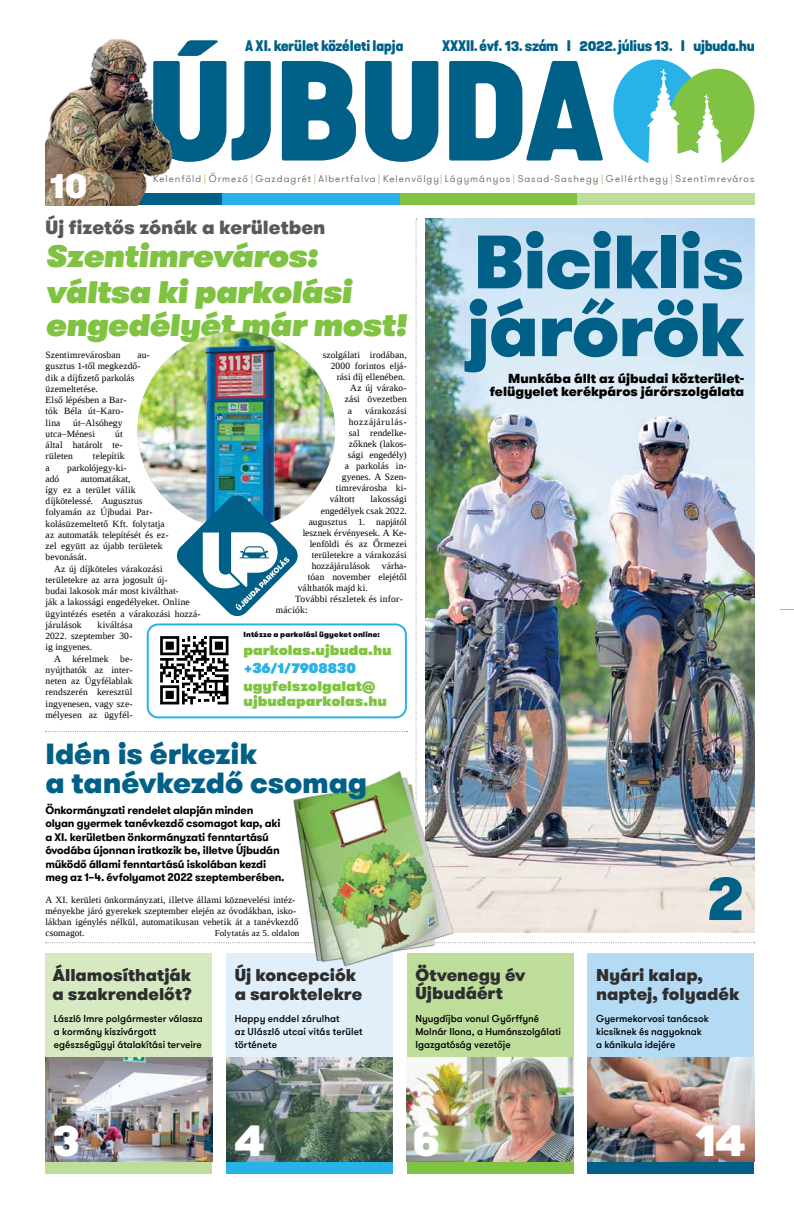
<style>
.page{position:relative;width:794px;height:1219px;background:#fff}
.page>*{position:absolute;margin:0;border:0;box-sizing:border-box;transform-origin:0 0}
.t1{font:900 75.4px/67.8px "GT Walsheim Pro";letter-spacing:-.02em;color:#006087}
.t2{font:900 60px "GT Walsheim Pro";color:#006087}
.t3{font:900 expanded 43.7px "Kapra Neue";color:#fff;scale:1.05 1}
.t4{font:900 33.9px "GT Walsheim Pro";color:#fff}
.t5{font:italic 800 31px/36px "GT Walsheim Pro";letter-spacing:-.015em;color:#80c342}
.t6{font:900 29px/29px "GT Walsheim Pro";letter-spacing:-.005em;color:#006087}
.t7{font:900 19px "GT Walsheim Pro";letter-spacing:-.005em;color:#58595b}
.t8{font:900 17px/19px "GT Walsheim Pro";letter-spacing:-.005em;color:#2e2e2f}
.t9{font:900 expanded 14.3px "Kapra Neue";letter-spacing:-.01em;color:#006087}
.t10{font:800 13.8px/14.9px "GT Walsheim Pro";color:#80c342}
.t11{font:800 13.8px "GT Walsheim Pro";color:#29b2e7}
.t12{font:900 13px/13px "GT Walsheim Pro";color:#000;text-align:right}
.t13{font:700 11px/13.5px "GT Walsheim Pro";letter-spacing:-.02em;color:#000}
.t14{font:500 10px/13px "GT Walsheim Pro";letter-spacing:-.005em;color:#000}
.t15{font:300 9.8px "GT Walsheim Pro";letter-spacing:.105em;color:#58595b}
.t16{font:9.5px/11.2px "Liberation Serif";letter-spacing:.01em;color:#000}
.t17{font:9.5px "Liberation Serif";letter-spacing:.07em;color:#000}
.t18{font:9px "Liberation Serif";letter-spacing:.015em;color:#000}
.t19{font:900 7.5px "GT Walsheim Pro";letter-spacing:.015em;color:#000}
.s1{color:#80c342}
</style>
<div class="page">
<svg style="left:416px;top:219px;width:1px;height:543px"></svg>
<svg style="left:779px;top:609px;width:15px;height:1px"></svg>
<svg style="left:208px;top:61px;width:395px;height:101px;fill:#006087"></svg>
<svg style="left:208px;top:40px;width:10px;height:10px"></svg>
<div style="left:46px;top:193px;width:177px;height:12px;background:#006087"></div>
<div style="left:223px;top:193px;width:177px;height:12px;background:#29b2e7"></div>
<div style="left:400px;top:193px;width:177px;height:12px;background:#80c342"></div>
<div style="left:577px;top:193px;width:177px;height:12px;background:#bedd9b"></div>
<svg style="left:613px;top:59px;width:142px;height:104px"></svg>
<svg style="left:46px;top:942px;width:709px;height:1px"></svg>
<svg style="left:46px;top:731px;width:361px;height:1px"></svg>
<div style="left:407px;top:953px;width:166px;height:185px;background:#bedd9b"></div>
<div style="left:407px;top:1162px;width:166px;height:12px;background:#80c342"></div>
<img style="left:407px;top:1057px;width:166px;height:105px">
<div style="left:226px;top:953px;width:167px;height:191px;background:#e1effa"></div>
<div style="left:226px;top:1162px;width:167px;height:12px;background:#29b2e7"></div>
<img style="left:226px;top:1057px;width:167px;height:105px">
<div style="left:45px;top:953px;width:167px;height:191px;background:#d6e9c1"></div>
<div style="left:45px;top:1162px;width:167px;height:12px;background:#bedd9b"></div>
<img style="left:45px;top:1057px;width:167px;height:105px">
<div style="left:587px;top:953px;width:167px;height:212px;background:#b4daf4"></div>
<div style="left:587px;top:1162px;width:167px;height:12px;background:#006087"></div>
<img style="left:587px;top:1057px;width:167px;height:105px">
<img style="left:425px;top:219px;width:329px;height:714px">
<img style="left:45px;top:39px;width:163px;height:166px">
<img style="left:224px;top:762px;width:245px;height:205px">
<svg style="left:160px;top:636px;width:68px;height:68px"></svg>
<div style="left:147px;top:623px;width:260px;height:95px;border:2px solid #29b2e7;border-radius:10px"></div>
<img style="left:138px;top:331px;width:197px;height:198px;border-radius:99px">
<svg style="left:176px;top:494px;width:123px;height:123px"></svg>
<h3 class="t4" style="left:50px;top:164px;width:39px">10</h3>
<h3 class="t9" style="left:245px;top:36px;width:160px">A XI. kerület közéleti lapja</h3>
<h3 class="t9" style="left:442px;top:36px;width:314px">XXXII. évf. 13. szám I 2022. július 13. I ujbuda.hu</h3>
<p class="t15" style="left:153px;top:173px;width:602px">Kelenföld <span class="s1">|</span> Őrmező <span class="s1">|</span> Gazdagrét <span class="s1">|</span> Albertfalva <span class="s1">|</span> Kelenvölgy<span class="s1">|</span> Lágymányos <span class="s1">|</span> Sasad-Sashegy <span class="s1">|</span> Gellérthegy <span class="s1">|</span> Szentimreváros</p>
<h3 class="t7" style="left:46px;top:214px;width:281px">Új fizetős zónák a kerületben</h3>
<h3 class="t5" style="left:46px;top:238px;width:308px">Szentimreváros: váltsa ki parkolási</h3>
<h3 class="t5" style="left:46px;top:307px;width:363px">engedélyét már most!</h3>
<p class="t16" style="left:46px;top:349px;width:77px">Szentimrevárosban</p>
<p class="t16" style="left:46px;top:349px;width:105px;text-indent:92px">au&shy;gusztus 1-től megkezdő&shy;dik a díjfizető parkolás üzemeltetése.<br>Első lépésben a Bar-<br>tók Béla út–Karo-<br>lina</p>
<p class="t16" style="left:46px;top:417px;width:79px;text-indent:28px">út–Alsóhegy utca–Ménesi</p>
<p class="t16" style="left:46px;top:428px;width:79px;text-align:justify;text-indent:70px">út által határolt te&shy;rületen</p>
<p class="t16" style="left:93px;top:450px;width:33px">telepítik</p>
<p class="t16" style="left:46px;top:462px;width:6px">a</p>
<p class="t16" style="left:67px;top:462px;width:61px">parkolójegy-ki-</p>
<p class="t16" style="left:46px;top:473px;width:15px">adó</p>
<p class="t16" style="left:46px;top:473px;width:125px;text-indent:35px">automatákat,<br>így ez a terület válik díjkötelessé. Augusztus folyamán az Újbudai Par&shy;kolásüzemeltető Kft. folytatja az automaták telepítését és ez&shy;zel együtt az újabb területek bevonását.</p>
<p class="t16" style="left:46px;top:563px;width:157px;text-indent:9px">Az új díjköteles várakozási területekre az arra jogosult új-<br>budai lakosok már most kiválthat-<br>ják a lakossági engedélyeket. Online ügyintézés esetén a várakozási hozzá&shy;járulások</p>
<p class="t16" style="left:46px;top:619px;width:88px;text-align:justify;text-indent:52px">kiváltása 2022. szeptember 30- ig ingyenes.</p>
<p class="t16" style="left:46px;top:653px;width:88px;text-align:justify;text-indent:9px">A kérelmek be&shy;nyújthatók az inter&shy;neten az Ügyfélablak rendszerén keresztül ingyenesen, vagy sze&shy;mélyesen az ügyfél-</p>
<p class="t16" style="left:323px;top:349px;width:85px">szolgálati irodában,</p>
<p class="t16" style="left:331px;top:360px;width:77px">2000 forintos eljá-</p>
<p class="t16" style="left:337px;top:371px;width:70px">rási díj ellenében.</p>
<p class="t16" style="left:350px;top:382px;width:58px">Az új várako-</p>
<p class="t16" style="left:345px;top:394px;width:63px">zási övezetben</p>
<p class="t16" style="left:348px;top:405px;width:6px">a</p>
<p class="t16" style="left:365px;top:405px;width:43px">várakozási</p>
<p class="t17" style="left:349px;top:415px;width:59px">hozzájárulás-</p>
<p class="t16" style="left:349px;top:427px;width:59px">sal rendelke-</p>
<p class="t16" style="left:349px;top:438px;width:59px">zőknek (lakos-</p>
<p class="t16" style="left:348px;top:449px;width:60px">sági engedély)</p>
<p class="t16" style="left:345px;top:460px;width:63px">a parkolás in-</p>
<p class="t16" style="left:342px;top:471px;width:66px">gyenes. A Szen-</p>
<p class="t16" style="left:336px;top:482px;width:73px">timrevárosba ki-</p>
<p class="t16" style="left:330px;top:494px;width:26px">váltott</p>
<p class="t16" style="left:370px;top:494px;width:38px">lakossági</p>
<p class="t16" style="left:321px;top:505px;width:87px">engedélyek csak 2022.</p>
<p class="t16" style="left:309px;top:516px;width:100px">augusztus 1. napjától</p>
<p class="t16" style="left:303px;top:527px;width:105px">lesznek érvényesek. A Ke-</p>
<p class="t16" style="left:310px;top:538px;width:98px">lenföldi és az Őrmezei</p>
<p class="t16" style="left:312px;top:549px;width:97px">területekre a várakozási</p>
<p class="t16" style="left:312px;top:560px;width:96px">hozzájárulások várha-</p>
<p class="t16" style="left:308px;top:571px;width:100px">tóan november elejétől</p>
<p class="t16" style="left:298px;top:582px;width:72px">válthatók majd ki.</p>
<p class="t16" style="left:295px;top:594px;width:109px">További részletek és infor-</p>
<p class="t16" style="left:276px;top:605px;width:34px">mációk:</p>
<p class="t19" style="left:243px;top:630px;width:138px">Intézze a parkolási ügyeket online:</p>
<h3 class="t10" style="left:243px;top:643px;width:150px">parkolas.ujbuda.hu</h3>
<h3 class="t11" style="left:243px;top:659px;width:114px">+36/1/7908830</h3>
<h3 class="t10" style="left:243px;top:679px;width:145px">ugyfelszolgalat@ ujbudaparkolas.hu</h3>
<h3 class="t6" style="left:45px;top:740px;width:323px">Idén is érkezik<br>a tanévkezdő csomag</h3>
<p class="t13" style="left:45px;top:803px;width:241px">Önkormányzati rendelet alapján minden olyan gyermek tanévkezdő csomagot kap, aki a XI. kerületben önkormányzati fenntartású óvodába újonnan iratkozik be, illetve Újbudán működő állami fenntartású iskolában kezdi meg az 1–4. évfolyamot 2022 szeptemberében.</p>
<p class="t16" style="left:45px;top:894px;width:255px">A XI. kerületi önkormányzati, illetve állami köznevelési intéz&shy;ményekbe járó gyerekek szeptember elején az óvodákban, isko&shy;lákban igénylés nélkül, automatikusan vehetik át a tanévkezdő csomagot.</p>
<p class="t18" style="left:215px;top:927px;width:86px">Folytatás az 5. oldalon</p>
<h1 class="t1" style="left:467px;top:228px;width:279px">Biciklis járőrök</h1>
<h3 class="t12" style="left:490px;top:372px;width:256px">Munkába állt az újbudai közterület&shy;felügyelet kerékpáros járőrszolgálata</h3>
<h2 class="t2" style="left:706px;top:858px;width:39px">2</h2>
<h3 class="t8" style="left:53px;top:965px;width:141px">Államosíthatják a szakrendelőt?</h3>
<h3 class="t8" style="left:235px;top:965px;width:129px">Új koncepciók a saroktelekre</h3>
<h3 class="t8" style="left:415px;top:966px;width:112px;line-height:18px">Ötvenegy év<br>Újbudáért</h3>
<h3 class="t8" style="left:596px;top:965px;width:145px">Nyári kalap, naptej, folyadék</h3>
<p class="t14" style="left:415px;top:1012px;width:147px">Nyugdíjba vonul Győrffyné<br>Molnár Ilona, a Humánszolgálati<br>Igazgatóság vezetője</p>
<p class="t14" style="left:54px;top:1012px;width:150px">László Imre polgármester válasza a kormány kiszivárgott egészségügyi átalakítási terveire</p>
<p class="t14" style="left:596px;top:1012px;width:114px">Gyermekorvosi tanácsok kicsiknek és nagyoknak a kánikula idejére</p>
<p class="t14" style="left:235px;top:1012px;width:130px">Happy enddel zárulhat<br>az Ulászló utcai vitás terület története</p>
<h3 class="t3" style="left:53px;top:1110px;width:28px">3</h3>
<h3 class="t3" style="left:235px;top:1110px;width:30px">4</h3>
<h3 class="t3" style="left:412px;top:1110px;width:28px">6</h3>
<h3 class="t3" style="left:694px;top:1110px;width:50px">14</h3>
</div>
